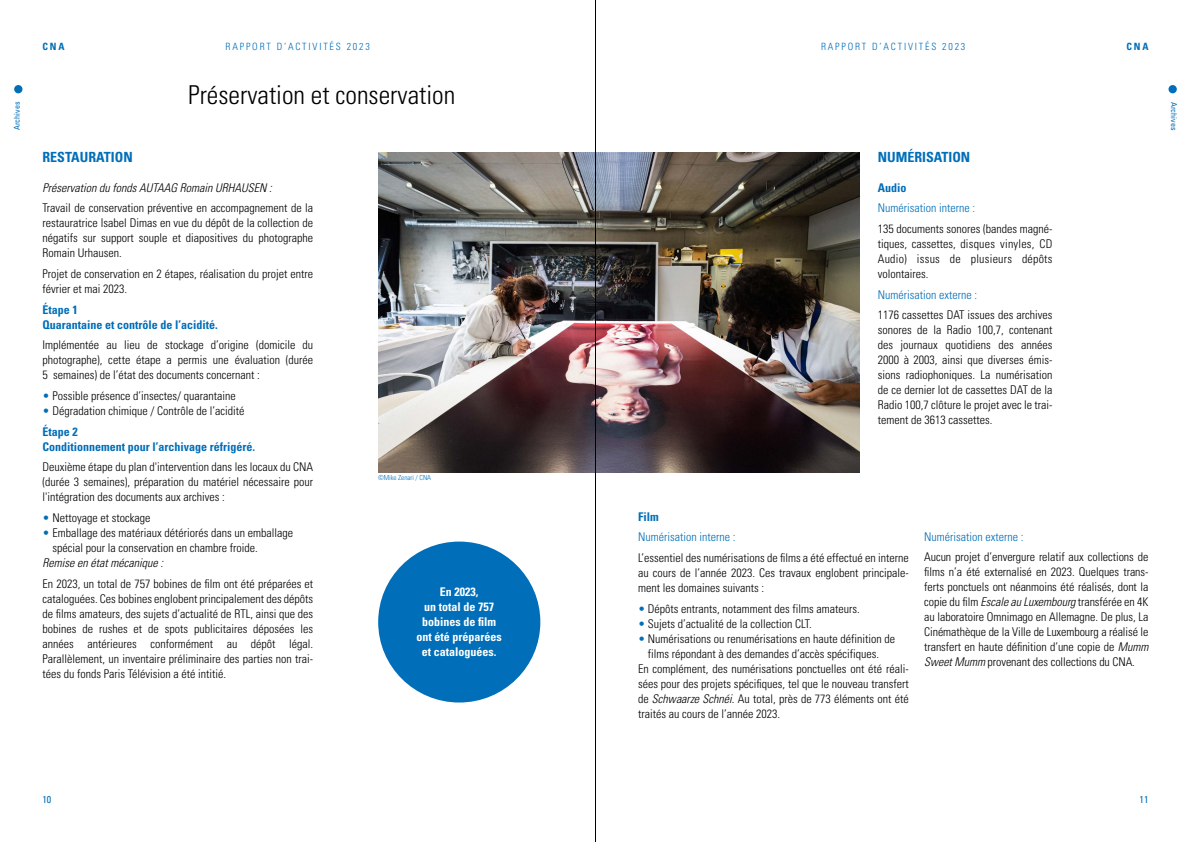
<style>
.page{position:relative;width:1191px;height:842px;background:#fff}
.page>*{position:absolute;margin:0;border:0;box-sizing:border-box;transform-origin:0 0}
.t1{font:300 condensed 26px "Univers LT Std";color:#000}
.t2{font:700 condensed 14px "Univers LT Std";color:#006eb8}
.t3{font:300 condensed 12px/15px "Univers LT Std";color:#000;text-align:justify}
.t4{font:700 condensed 12px/15px "Univers LT Std";color:#006eb8}
.t5{font:300 condensed 12px "Univers LT Std";color:#006eb8}
.t6{font:italic 300 condensed 12px "Univers LT Std";color:#000}
.t7{font:700 condensed 12px/15px "Univers LT Std";color:#fff;text-align:center}
.t8{font:300 condensed 10px "Univers LT Std";letter-spacing:.18em;color:#006eb8}
.t9{font:700 condensed 10px "Univers LT Std";letter-spacing:.18em;color:#006eb8}
.t10{font:condensed 10px "Univers LT Std";color:#006eb8}
.t11{font:condensed 8px "Univers LT Std";color:#006eb8}
.t12{font:300 condensed 7px "Univers LT Std";color:#006eb8}
.s1{color:#006eb8}
.s2{font-weight:700;color:#006eb8}
.s3{font-style:italic}
</style>
<div class="page">
<div style="left:14px;top:85px;width:8px;height:8px;background:#006eb8;border-radius:50%"></div>
<img style="left:378px;top:152px;width:481px;height:321px">
<div style="left:378px;top:541px;width:162px;height:161px;background:#006eb8;border-radius:50%"></div>
<div style="left:1168px;top:85px;width:8px;height:8px;background:#006eb8;border-radius:50%"></div>
<hr style="left:595px;top:0;width:1px;height:842px;background:#000">
<p class="t11" style="left:12px;top:130px;width:30px;rotate:-90deg">Archives</p>
<p class="t9" style="left:43px;top:40px;width:23px">CNA</p>
<p class="t8" style="left:226px;top:41px;width:146px">RAPPORT D’ACTIVITÉS 2023</p>
<p class="t8" style="left:821px;top:41px;width:146px">RAPPORT D’ACTIVITÉS 2023</p>
<p class="t9" style="left:1126px;top:40px;width:23px">CNA</p>
<h1 class="t1" style="left:188px;top:79px;width:269px">Préservation et conservation</h1>
<p class="t2" style="left:43px;top:149px;width:92px">RESTAURATION</p>
<p class="t6" style="left:43px;top:180px;width:231px">Préservation du fonds AUTAAG Romain URHAUSEN :</p>
<p class="t3" style="left:43px;top:200px;width:272px">Travail de conservation préventive en accompagnement de la restauratrice Isabel Dimas en vue du dépôt de la collection de négatifs sur support souple et diapositives du photographe Romain Urhausen.</p>
<p class="t3" style="left:43px;top:266px;width:272px">Projet de conservation en 2 étapes, réalisation du projet entre février et mai 2023.</p>
<p class="t4" style="left:43px;top:302px;width:177px">Étape 1<br>Quarantaine et contrôle de l’acidité.</p>
<p class="t3" style="left:43px;top:337px;width:272px">Implémentée au lieu de stockage d’origine (domicile du photographe), cette étape a permis une évaluation (durée 5 semaines) de l’état des documents concernant :</p>
<p class="t3" style="left:43px;top:388px;width:195px"><span class="s1">•</span> Possible présence d’insectes/ quarantaine</p>
<p class="t3" style="left:43px;top:400px;width:203px;line-height:20.7px"><span class="s1">•</span> Dégradation chimique / Contrôle de l’acidité<br><span class="s2">Étape 2</span></p>
<p class="t4" style="left:43px;top:439px;width:214px">Conditionnement pour l’archivage réfrigéré.</p>
<p class="t3" style="left:43px;top:459px;width:272px">Deuxième étape du plan d'intervention dans les locaux du CNA (durée 3 semaines), préparation du matériel nécessaire pour l'intégration des documents aux archives :</p>
<p class="t3" style="left:43px;top:510px;width:109px"><span class="s1">•</span> Nettoyage et stockage</p>
<p class="t3" style="left:52px;top:525px;width:242px;text-indent:-10px"><span class="s1">•</span> Emballage des matériaux détériorés dans un emballage spécial pour la conservation en chambre froide.</p>
<p class="t6" style="left:43px;top:555px;width:122px">Remise en état mécanique :</p>
<p class="t3" style="left:43px;top:576px;width:272px">En 2023, un total de 757 bobines de film ont été préparées et cataloguées. Ces bobines englobent principalement des dépôts de films amateurs, des sujets d’actualité de RTL, ainsi que des bobines de rushes et de spots publicitaires déposées les années antérieures conformément au dépôt légal.<br>Parallèlement, un inventaire préliminaire des parties non trai&shy;tées du fonds Paris Télévision a été intitié.</p>
<p class="t12" style="left:378px;top:474px;width:55px">©Mike Zenari / CNA</p>
<p class="t7" style="left:416px;top:584px;width:87px">En 2023,<br>un total de 757 bobines de film ont été préparées et cataloguées.</p>
<p class="t2" style="left:877px;top:149px;width:94px">NUMÉRISATION</p>
<p class="t4" style="left:877px;top:180px;width:30px">Audio</p>
<p class="t5" style="left:877px;top:201px;width:99px">Numérisation interne :</p>
<p class="t3" style="left:877px;top:221px;width:176px">135 documents sonores (bandes magné&shy;tiques, cassettes, disques vinyles, CD Audio) issus de plusieurs dépôts volontaires.</p>
<p class="t5" style="left:877px;top:287px;width:101px">Numérisation externe :</p>
<p class="t3" style="left:877px;top:307px;width:176px">1176 cassettes DAT issues des archives sonores de la Radio 100,7, contenant des journaux quotidiens des années 2000 à 2003, ainsi que diverses émis&shy;sions radiophoniques. La numérisation de ce dernier lot de cassettes DAT de la Radio 100,7 clôture le projet avec le trai&shy;tement de 3613 cassettes.</p>
<p class="t4" style="left:638px;top:509px;width:22px">Film</p>
<p class="t5" style="left:638px;top:530px;width:99px">Numérisation interne :</p>
<p class="t3" style="left:638px;top:550px;width:272px">L’essentiel des numérisations de films a été effectué en interne au cours de l’année 2023. Ces travaux englobent principale&shy;ment les domaines suivants :</p>
<p class="t3" style="left:638px;top:601px;width:223px"><span class="s1">•</span> Dépôts entrants, notamment des films amateurs.</p>
<p class="t3" style="left:638px;top:616px;width:175px"><span class="s1">•</span> Sujets d’actualité de la collection CLT.</p>
<p class="t3" style="left:638px;top:631px;width:259px"><span class="s1">•</span> Numérisations ou renumérisations en haute définition de</p>
<p class="t3" style="left:648px;top:646px;width:233px">films répondant à des demandes d’accès spécifiques.</p>
<p class="t3" style="left:638px;top:661px;width:272px">En complément, des numérisations ponctuelles ont été réali-</p>
<p class="t3" style="left:638px;top:676px;width:272px">sées pour des projets spécifiques, tel que le nouveau transfert</p>
<p class="t3" style="left:638px;top:691px;width:272px">de <span class="s3">Schwaarze Schnéi</span>. Au total, près de 773 éléments ont été</p>
<p class="t3" style="left:638px;top:706px;width:143px">traités au cours de l’année 2023.</p>
<p class="t5" style="left:924px;top:529px;width:101px">Numérisation externe :</p>
<p class="t3" style="left:924px;top:550px;width:226px">Aucun projet d’envergure relatif aux collections de films n’a été externalisé en 2023. Quelques trans&shy;ferts ponctuels ont néanmoins été réalisés, dont la copie du film <span class="s3">Escale au Luxembourg</span> transférée en 4K au laboratoire Omnimago en Allemagne. De plus, La Cinémathèque de la Ville de Luxembourg a réalisé le transfert en haute définition d’une copie de <span class="s3">Mumm Sweet Mumm</span> provenant des collections du CNA.</p>
<p class="t11" style="left:1178px;top:102px;width:30px;rotate:90deg">Archives</p>
<p class="t10" style="left:43px;top:793px;width:10px">10</p>
<p class="t10" style="left:1139px;top:793px;width:10px">11</p>
</div>
